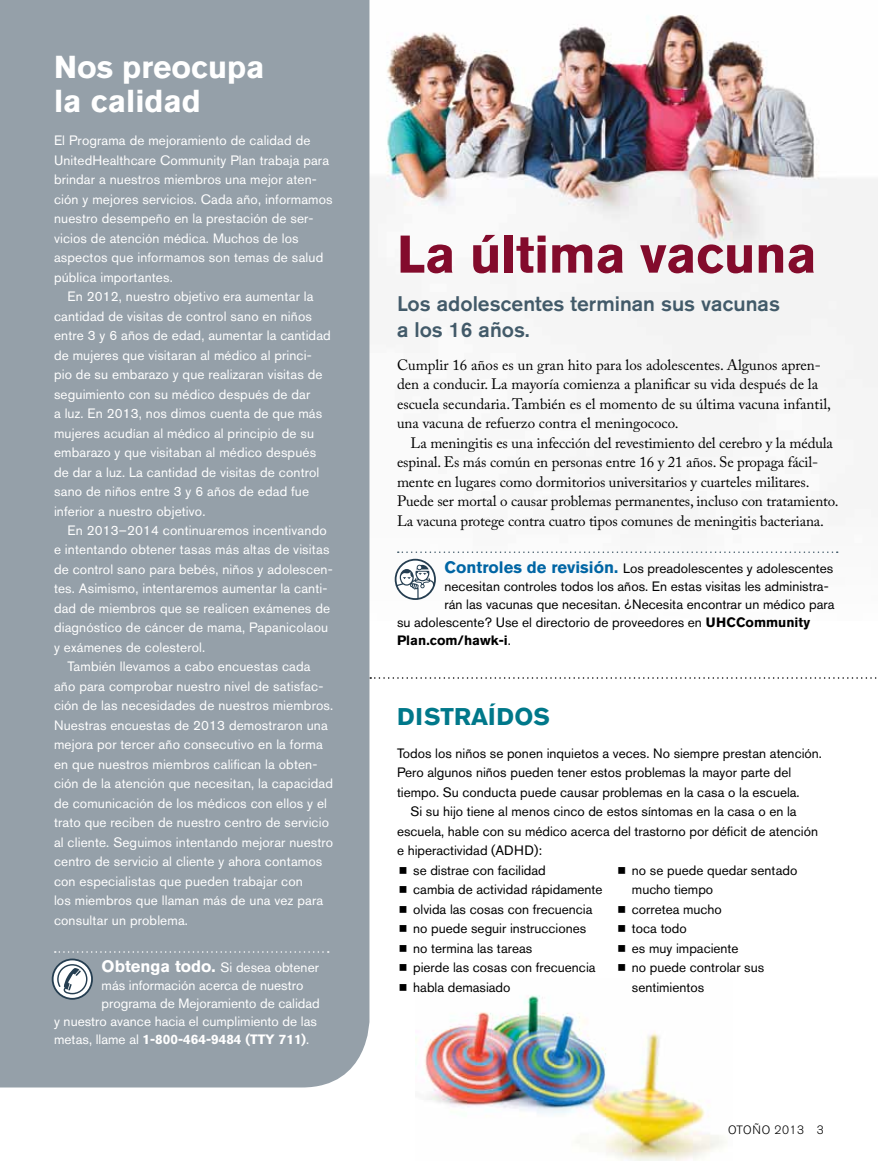
<style>
.page{position:relative;width:878px;height:1161px;background:#fff}
.page>*{position:absolute;margin:0;border:0;box-sizing:border-box;transform-origin:0 0}
.t1{font:700 52.5px "Akzidenz Grotesk BE";letter-spacing:-.01em;color:#830b2c}
.t2{font:700 31.5px/34.5px "Akzidenz Grotesk BE";color:#fff}
.t3{font:700 24px "Akzidenz Grotesk BE";letter-spacing:.02em;color:#00788a}
.t4{font:500 21px/25.2px "Akzidenz Grotesk BE";color:#425a69}
.t5{font:15px/19.5px "Adobe Caslon Pro";letter-spacing:-.01em;color:#000}
.t6{font:13.5px/19.5px "Akzidenz Grotesk BE";letter-spacing:.01em;color:#fff}
.t7{font:13.5px/19.5px "Akzidenz Grotesk BE";color:#000}
.t8{font:700 13.5px "Akzidenz Grotesk BE";color:#fff}
.t9{font:700 13.5px "Akzidenz Grotesk BE";color:#000}
.t10{font:300 12px "Akzidenz Grotesk BE";letter-spacing:.04em;color:#000}
.s1{font-weight:700;font-size:16.5px}
.s2{font-weight:400}
.s3{font-weight:700;font-size:16.5px;color:#0065a4}
.s4{font-weight:700}
</style>
<div class="page">
<img style="left:369px;top:0;width:509px;height:621px">
<div style="left:0;top:0;width:369px;height:1088px;background:#95a0a9"></div>
<img style="left:416px;top:995px;width:310px;height:166px">
<svg style="left:370px;top:677px;width:507px;height:2px"></svg>
<svg style="left:55px;top:951px;width:274px;height:2px"></svg>
<svg style="left:52px;top:959px;width:41px;height:41px"></svg>
<svg style="left:398px;top:551px;width:439px;height:2px"></svg>
<svg style="left:394px;top:559px;width:42px;height:41px"></svg>
<h2 class="t2" style="left:54px;top:49px;width:212px">Nos preocupa la calidad</h2>
<p class="t6" style="left:54px;top:131px;width:280px">El Programa de mejoramiento de calidad de UnitedHealthcare Community Plan trabaja para brindar a nuestros miembros una mejor aten&shy;ción y mejores servicios. Cada año, informamos nuestro desempeño en la prestación de ser&shy;vicios de atención médica. Muchos de los aspectos que informamos son temas de salud pública importantes.</p>
<p class="t6" style="left:54px;top:287px;width:278px;text-indent:14px">En 2012, nuestro objetivo era aumentar la cantidad de visitas de control sano en niños entre 3 y 6 años de edad, aumentar la cantidad de mujeres que visitaran al médico al princi&shy;pio de su embarazo y que realizaran visitas de seguimiento con su médico después de dar<br>a luz. En 2013, nos dimos cuenta de que más mujeres acudían al médico al principio de su embarazo y que visitaban al médico después de dar a luz. La cantidad de visitas de control sano de niños entre 3 y 6 años de edad fue inferior a nuestro objetivo.</p>
<p class="t6" style="left:68px;top:520px;width:261px">En 2013–2014 continuaremos incentivando</p>
<p class="t6" style="left:54px;top:540px;width:277px">e intentando obtener tasas más altas de visitas</p>
<p class="t6" style="left:54px;top:559px;width:280px">de control sano para bebés, niños y adolescen-</p>
<p class="t6" style="left:54px;top:579px;width:275px">tes. Asimismo, intentaremos aumentar la canti-</p>
<p class="t6" style="left:54px;top:598px;width:277px">dad de miembros que se realicen exámenes de</p>
<p class="t6" style="left:54px;top:618px;width:275px">diagnóstico de cáncer de mama, Papanicolaou</p>
<p class="t6" style="left:54px;top:637px;width:153px">y exámenes de colesterol.</p>
<p class="t6" style="left:68px;top:657px;width:244px">También llevamos a cabo encuestas cada</p>
<p class="t6" style="left:54px;top:676px;width:271px">año para comprobar nuestro nivel de satisfac-</p>
<p class="t6" style="left:54px;top:696px;width:281px">ción de las necesidades de nuestros miembros.</p>
<p class="t6" style="left:54px;top:715px;width:275px">Nuestras encuestas de 2013 demostraron una</p>
<p class="t6" style="left:54px;top:735px;width:270px">mejora por tercer año consecutivo en la forma</p>
<p class="t6" style="left:54px;top:754px;width:265px">en que nuestros miembros califican la obten-</p>
<p class="t6" style="left:54px;top:774px;width:280px">ción de la atención que necesitan, la capacidad</p>
<p class="t6" style="left:54px;top:793px;width:274px">de comunicación de los médicos con ellos y el</p>
<p class="t6" style="left:54px;top:813px;width:276px">trato que reciben de nuestro centro de servicio</p>
<p class="t6" style="left:54px;top:832px;width:281px">al cliente. Seguimos intentando mejorar nuestro</p>
<p class="t6" style="left:54px;top:852px;width:270px">centro de servicio al cliente y ahora contamos</p>
<p class="t6" style="left:54px;top:871px;width:250px">con especialistas que pueden trabajar con</p>
<p class="t6" style="left:54px;top:891px;width:270px">los miembros que llaman más de una vez para</p>
<p class="t6" style="left:54px;top:910px;width:135px">consultar un problema.</p>
<p class="t6" style="left:102px;top:958px;width:219px"><span class="s1">Obtenga todo.</span> Si desea obtener</p>
<p class="t6" style="left:102px;top:976px;width:203px">más información acerca de nuestro</p>
<p class="t6" style="left:102px;top:994px;width:220px">programa de Mejoramiento de calidad</p>
<p class="t6" style="left:54px;top:1012px;width:264px">y nuestro avance hacia el cumplimiento de las</p>
<p class="t8" style="left:54px;top:1032px;width:257px"><span class="s2">metas, llame al</span> 1-800-464-9484 (TTY 711)<span class="s2">.</span></p>
<h1 class="t1" style="left:397px;top:224px;width:421px">La última vacuna</h1>
<h3 class="t4" style="left:397px;top:291px;width:384px">Los adolescentes terminan sus vacunas a los 16 años.</h3>
<p class="t5" style="left:397px;top:355px;width:435px">Cumplir 16 años es un gran hito para los adolescentes. Algunos apren&shy;den a conducir. La mayoría comienza a planificar su vida después de la escuela secundaria. También es el momento de su última vacuna infantil, una vacuna de refuerzo contra el meningococo.</p>
<p class="t5" style="left:397px;top:433px;width:443px;text-indent:14px">La meningitis es una infección del revestimiento del cerebro y la médula espinal. Es más común en personas entre 16 y 21 años. Se propaga fácil&shy;mente en lugares como dormitorios universitarios y cuarteles militares.<br>Puede ser mortal o causar problemas permanentes, incluso con tratamiento.<br>La vacuna protege contra cuatro tipos comunes de meningitis bacteriana.</p>
<p class="t7" style="left:444px;top:558px;width:390px"><span class="s3">Controles de revisión.</span> Los preadolescentes y adolescentes</p>
<p class="t7" style="left:444px;top:576px;width:385px">necesitan controles todos los años. En estas visitas les administra-</p>
<p class="t7" style="left:444px;top:594px;width:391px">rán las vacunas que necesitan. ¿Necesita encontrar un médico para</p>
<p class="t7" style="left:397px;top:612px;width:414px">su adolescente? Use el directorio de proveedores en <span class="s4">UH CCommunity</span></p>
<p class="t9" style="left:397px;top:632px;width:115px">Plan.com/hawk-i<span class="s2">.</span></p>
<h3 class="t3" style="left:397px;top:702px;width:155px">Distraídos</h3>
<p class="t7" style="left:397px;top:743px;width:426px">Todos los niños se ponen inquietos a veces. No siempre prestan atención.</p>
<p class="t7" style="left:397px;top:763px;width:396px">Pero algunos niños pueden tener estos problemas la mayor parte del</p>
<p class="t7" style="left:397px;top:782px;width:404px">tiempo. Su conducta puede causar problemas en la casa o la escuela.</p>
<p class="t7" style="left:410px;top:802px;width:387px">Si su hijo tiene al menos cinco de estos síntomas en la casa o en la</p>
<p class="t7" style="left:397px;top:821px;width:422px">escuela, hable con su médico acerca del trastorno por déficit de atención</p>
<p class="t7" style="left:397px;top:841px;width:146px">e hiperactividad (ADHD):</p>
<p class="t7" style="left:413px;top:860px;width:134px">se distrae con facilidad</p>
<p class="t7" style="left:413px;top:880px;width:191px">cambia de actividad rápidamente</p>
<p class="t7" style="left:413px;top:899px;width:181px">olvida las cosas con frecuencia</p>
<p class="t7" style="left:413px;top:919px;width:174px">no puede seguir instrucciones</p>
<p class="t7" style="left:413px;top:938px;width:121px">no termina las tareas</p>
<p class="t7" style="left:413px;top:958px;width:184px">pierde las cosas con frecuencia</p>
<p class="t7" style="left:413px;top:977px;width:99px">habla demasiado</p>
<p class="t7" style="left:632px;top:860px;width:167px">no se puede quedar sentado mucho tiempo<br>corretea mucho<br>toca todo<br>es muy impaciente<br>no puede controlar sus sentimientos</p>
<p class="t10" style="left:728px;top:1123px;width:97px">Otoño 2013 3</p>
</div>
